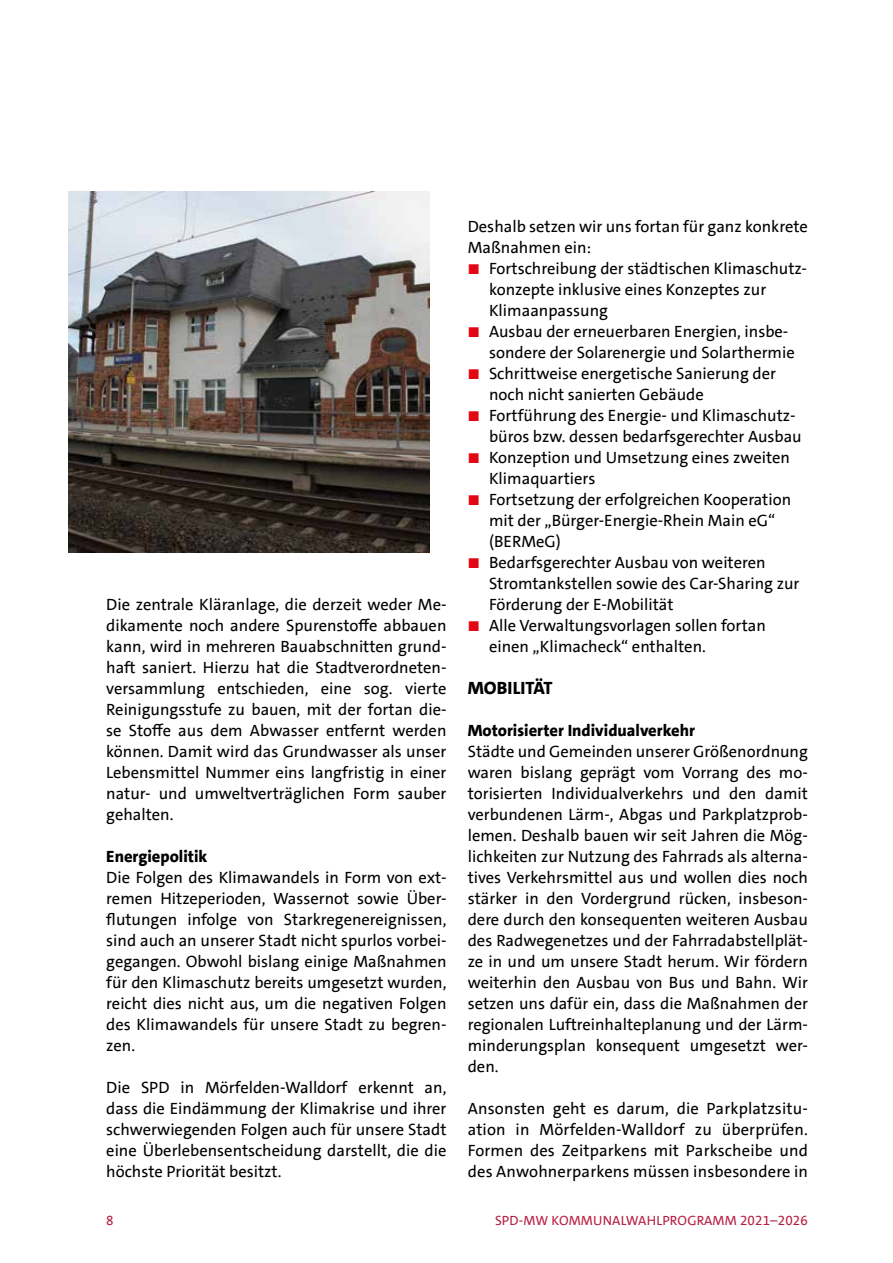
<style>
.page{position:relative;width:893px;height:1263px;background:#fff}
.page>*{position:absolute;margin:0;border:0;box-sizing:border-box;transform-origin:0 0}
.Text_bold_Versal_12{font:800 18px "SPD The Sans Versal";color:#000}
.Text{font:16.5px/21px "SPD The Sans";color:#000}
.Text_0{font:16.5px/21px "SPD The Sans";color:#000}
.Text_bold_0{font:800 16.5px "SPD The Sans";color:#000}
.t1{font:13.5px "SPD The Sans";letter-spacing:.01em;color:#b71e3f}
</style>
<div class="page">
<img style="left:68px;top:191px;width:361px;height:362px">
<p class="Text" style="left:106px;top:594px;width:342px;text-align:justify">Die zentrale Kläranlage, die derzeit weder Me&shy;dikamente noch andere Spurenstoffe abbauen kann, wird in mehreren Bauabschnitten grund&shy;haft saniert. Hierzu hat die Stadtverordneten&shy;versammlung entschieden, eine sog. vierte Reinigungsstufe zu bauen, mit der fortan die&shy;se Stoffe aus dem Abwasser entfernt werden können. Damit wird das Grundwasser als unser Lebensmittel Nummer eins langfristig in einer natur- und umweltverträglichen Form sauber gehalten.</p>
<p class="Text_bold_0" style="left:106px;top:845px;width:103px">Energiepolitik</p>
<p class="Text" style="left:106px;top:867px;width:342px;text-align:justify">Die Folgen des Klimawandels in Form von ext&shy;remen Hitzeperioden, Wassernot sowie Über&shy;flutungen infolge von Starkregenereignissen, sind auch an unserer Stadt nicht spurlos vorbei&shy;gegangen. Obwohl bislang einige Maßnahmen für den Klimaschutz bereits umgesetzt wurden, reicht dies nicht aus, um die negativen Folgen des Klimawandels für unsere Stadt zu begren&shy;zen.</p>
<p class="Text" style="left:106px;top:1077px;width:342px;text-align:justify">Die SPD in Mörfelden-Walldorf erkennt an, dass die Eindämmung der Klimakrise und ihrer schwerwiegenden Folgen auch für unsere Stadt eine Überlebensentscheidung darstellt, die die höchste Priorität besitzt.</p>
<p class="Text_0" style="left:468px;top:216px;width:342px">Deshalb setzen wir uns fortan für ganz konkrete<br>Maßnahmen ein:</p>
<p class="Text" style="left:489px;top:258px;width:320px">Fortschreibung der städtischen Klimaschutz&shy;konzepte inklusive eines Konzeptes zur<br>Klimaanpassung</p>
<p class="Text" style="left:489px;top:321px;width:307px">Ausbau der erneuerbaren Energien, insbe&shy;sondere der Solarenergie und Solarthermie</p>
<p class="Text" style="left:489px;top:363px;width:288px">Schrittweise energetische Sanierung der noch nicht sanierten Gebäude</p>
<p class="Text" style="left:489px;top:405px;width:314px">Fortführung des Energie- und Klimaschutz&shy;büros bzw. dessen bedarfsgerechter Ausbau</p>
<p class="Text" style="left:489px;top:447px;width:303px">Konzeption und Umsetzung eines zweiten<br>Klimaquartiers</p>
<p class="Text" style="left:489px;top:489px;width:304px">Fortsetzung der erfolgreichen Kooperation mit der „Bürger-Energie-Rhein Main eG“ (BERMeG)</p>
<p class="Text" style="left:489px;top:552px;width:312px">Bedarfsgerechter Ausbau von weiteren<br>Stromtankstellen sowie des Car-Sharing zur<br>Förderung der E-Mobilität</p>
<p class="Text" style="left:489px;top:615px;width:278px">Alle Verwaltungsvorlagen sollen fortan einen „Klimacheck“ enthalten.</p>
<p class="Text_bold_Versal_12" style="left:468px;top:676px;width:86px">Mobilität</p>
<p class="Text_bold_0" style="left:468px;top:719px;width:229px">Motorisierter Individualverkehr</p>
<p class="Text" style="left:468px;top:741px;width:342px;text-align:justify">Städte und Gemeinden unserer Größenordnung waren bislang geprägt vom Vorrang des mo&shy;torisierten Individualverkehrs und den damit verbundenen Lärm-, Abgas und Parkplatzprob&shy;lemen. Deshalb bauen wir seit Jahren die Mög&shy;lichkeiten zur Nutzung des Fahrrads als alterna&shy;tives Verkehrsmittel aus und wollen dies noch stärker in den Vordergrund rücken, insbeson&shy;dere durch den konsequenten weiteren Ausbau des Radwegenetzes und der Fahrradabstellplät&shy;ze in und um unsere Stadt herum. Wir fördern weiterhin den Ausbau von Bus und Bahn. Wir setzen uns dafür ein, dass die Maßnahmen der regionalen Luftreinhalteplanung und der Lärm&shy;minderungsplan konsequent umgesetzt wer&shy;den.</p>
<p class="Text" style="left:468px;top:1098px;width:342px;text-align:justify">Ansonsten geht es darum, die Parkplatzsitu&shy;ation in Mörfelden-Walldorf zu überprüfen.<br>Formen des Zeitparkens mit Parkscheibe und des Anwohnerparkens müssen insbesondere in</p>
<p class="t1" style="left:106px;top:1212px;width:9px">8</p>
<p class="t1" style="left:495px;top:1212px;width:314px">SPD-MW KOMMUNALWAHLPROGRAMM 2021–2026</p>
</div>
